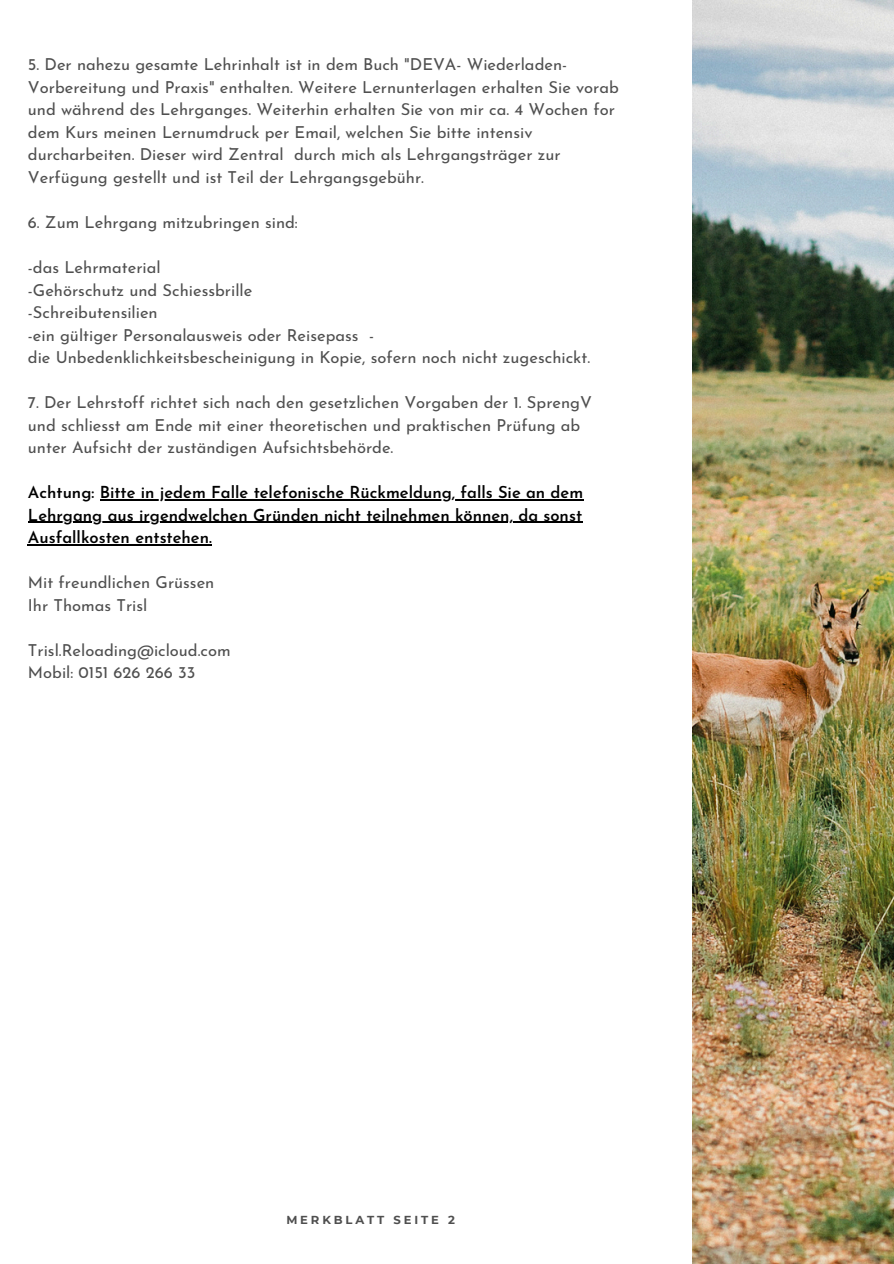
<style>
.page{position:relative;width:894px;height:1264px;background:#fff}
.page>*{position:absolute;margin:0;border:0;box-sizing:border-box;transform-origin:0 0}
.t1{font:16.5px/22.5px "Josefin Sans";color:#4f4f4f}
.t2{font:600 16.5px/22.5px "Josefin Sans";color:#000}
.t3{font:700 11.55px "Montserrat";letter-spacing:.25em;color:#4f4f4f}
</style>
<div class="page">
<hr style="left:100px;top:499px;width:483px;height:1px;background:#000">
<hr style="left:28px;top:521px;width:554px;height:2px;background:#000">
<hr style="left:28px;top:544px;width:184px;height:1px;background:#000">
<img style="left:692px;top:0;width:201px;height:1263px">
<h2 class="t1" style="left:28px;top:55px;width:592px">5. Der nahezu gesamte Lehrinhalt ist in dem Buch "DEVA- Wiederladen-Vorbereitung und Praxis" enthalten. Weitere Lernunterlagen erhalten Sie vorab und während des Lehrganges. Weiterhin erhalten Sie von mir ca. 4 Wochen for dem Kurs meinen Lernumdruck per Email, welchen Sie bitte intensiv durcharbeiten. Dieser wird Zentral durch mich als Lehrgangsträger zur Verfügung gestellt und ist Teil der Lehrgangsgebühr.</h2>
<h2 class="t1" style="left:28px;top:212px;width:271px">6. Zum Lehrgang mitzubringen sind:</h2>
<h2 class="t1" style="left:28px;top:257px;width:563px">-das Lehrmaterial<br>-Gehörschutz und Schiessbrille<br>-Schreibutensilien<br>-ein gültiger Personalausweis oder Reisepass -<br>die Unbedenklichkeitsbescheinigung in Kopie, sofern noch nicht zugeschickt.</h2>
<h1 class="t1" style="left:28px;top:392px;width:565px">7. Der Lehrstoff richtet sich nach den gesetzlichen Vorgaben der 1. SprengV und schliesst am Ende mit einer theoretischen und praktischen Prüfung ab unter Aufsicht der zuständigen Aufsichtsbehörde.</h1>
<h2 class="t2" style="left:28px;top:482px;width:556px">Achtung: Bitte in jedem Falle telefonische Rückmeldung, falls Sie an dem</h2>
<p class="t2" style="left:28px;top:505px;width:555px">Lehrgang aus irgendwelchen Gründen nicht teilnehmen können, da sonst<br>Ausfallkosten entstehen.</p>
<p class="t1" style="left:28px;top:572px;width:188px">Mit freundlichen Grüssen<br>Ihr Thomas Trisl</p>
<p class="t1" style="left:28px;top:640px;width:204px">Trisl.Reloading@icloud.com<br>Mobil: 0151 626 266 33</p>
<p class="t3" style="left:286px;top:1212px;width:170px">MERKBLATT SEITE 2</p>
</div>
